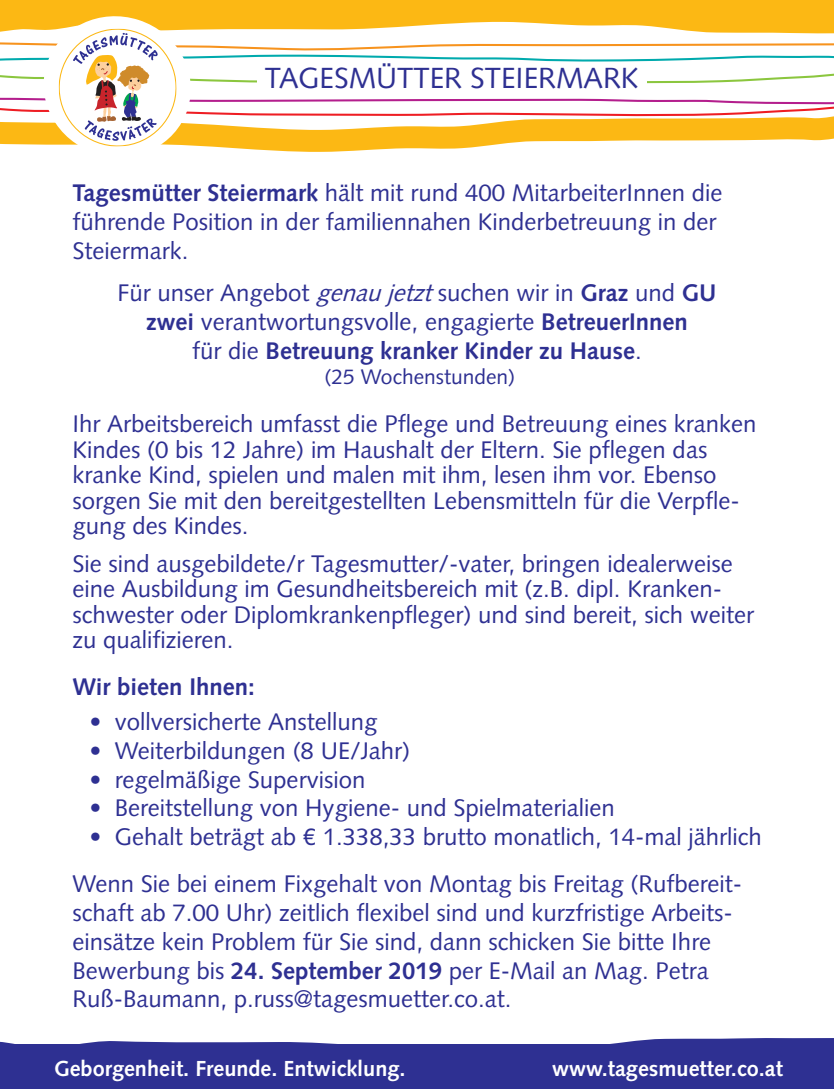
<style>
.page{position:relative;width:834px;height:1089px;background:#fff}
.page>*{position:absolute;margin:0;border:0;box-sizing:border-box;transform-origin:0 0}
.t1{font:29.1px "Syntax";color:#2e3092}
.t2{font:24px/25.5px "Syntax";color:#2e3092}
.t3{font:700 24px "Syntax";color:#2e3092}
.t4{font:700 21.6px "Syntax LT Std";color:#fff}
.t5{font:21px "Syntax";color:#2e3092}
.s1{font-weight:700}
.s2{font-style:italic}
.s3{font-weight:400}
</style>
<div class="page">
<svg style="left:0;top:1038px;width:833px;height:6px"></svg>
<div style="left:0;top:0;width:833px;height:7px;background:#fcb814"></div>
<svg style="left:0;top:7px;width:833px;height:145px"></svg>
<div style="left:257px;top:66px;width:389px;height:24px;background:#fff"></div>
<div style="left:0;top:1044px;width:833px;height:45px;background:#2e3092"></div>
<p class="t1" style="left:265px;top:61px;width:375px">TAGESMÜTTER STEIERMARK</p>
<p class="t2" style="left:72px;top:178px;width:651px;line-height:28.8px"><span class="s1">Tagesmütter Steiermark</span> hält mit rund 400 MitarbeiterInnen die führende Position in der familiennahen Kinderbetreuung in der<br>Steiermark.</p>
<p class="t2" style="left:117px;top:280px;width:600px">Für unser Angebot <span class="s2">genaujetzt</span>suchen wir in <span class="s1">Graz</span> und <span class="s1">GU</span></p>
<p class="t2" style="left:146px;top:309px;width:543px"><span class="s1">zwei</span> verantwortungsvolle, engagierte <span class="s1">BetreuerInnen</span></p>
<p class="t3" style="left:192px;top:337px;width:451px"><span class="s3">für die</span> Betreuung kranker Kinder zu Hause<span class="s3">.</span></p>
<p class="t5" style="left:324px;top:364px;width:192px">(25 Wochenstunden)</p>
<p class="t2" style="left:72px;top:411px;width:685px">Ihr Arbeitsbereich umfasst die Pflege und Betreuung eines kranken Kindes (0 bis 12 Jahre) im Haushalt der Eltern. Sie pflegen das kranke Kind, spielen und malen mit ihm, lesen ihm vor. Ebenso sorgen Sie mit den bereitgestellten Lebensmitteln für die Verpfle&shy;gung des Kindes.</p>
<p class="t2" style="left:72px;top:551px;width:683px">Sie sind ausgebildete/r Tagesmutter/-vater, bringen idealerweise eine Ausbildung im Gesundheitsbereich mit (z.B. dipl. Kranken&shy;schwester oder Diplomkrankenpfleger) und sind bereit, sich weiter zu qualifizieren.</p>
<p class="t3" style="left:72px;top:673px;width:184px">Wir bieten Ihnen:</p>
<p class="t2" style="left:89px;top:709px;width:290px">• vollversicherte Anstellung</p>
<p class="t2" style="left:89px;top:738px;width:322px">• Weiterbildungen (8 UE/Jahr)</p>
<p class="t2" style="left:89px;top:766px;width:277px">• regelmäßige Supervision</p>
<p class="t2" style="left:89px;top:795px;width:527px">• Bereitstellung von Hygiene- und Spielmaterialien</p>
<p class="t2" style="left:89px;top:824px;width:673px">• Gehalt beträgt ab € 1.338,33 brutto monatlich, 14-mal jährlich</p>
<p class="t2" style="left:72px;top:869px;width:671px;line-height:28.8px">Wenn Sie bei einem Fixgehalt von Montag bis Freitag (Rufbereit&shy;schaft ab 7.00 Uhr) zeitlich flexibel sind und kurzfristige Arbeits&shy;einsätze kein Problem für Sie sind, dann schicken Sie bitte Ihre Bewerbung bis <span class="s1">24. September 2019</span> per E-Mail an Mag. Petra Ruß-Baumann, p.russ@tagesmuetter.co.at.</p>
<p class="t4" style="left:54px;top:1055px;width:353px">Geborgenheit. Freunde. Entwicklung.</p>
<p class="t4" style="left:552px;top:1055px;width:232px">www.tagesmuetter.co.at</p>
</div>
